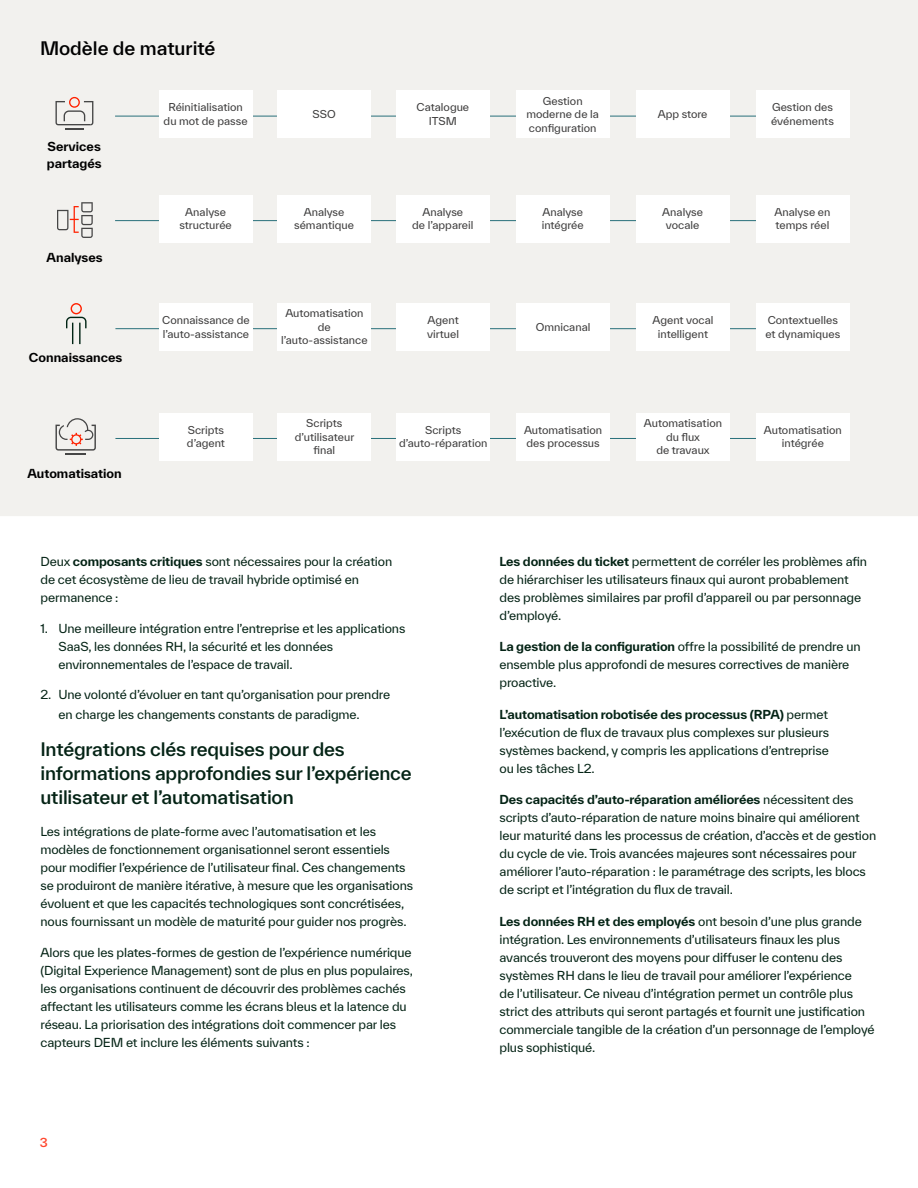
<style>
.page{position:relative;width:918px;height:1188px;background:#fff}
.page>*{position:absolute;margin:0;border:0;box-sizing:border-box;transform-origin:0 0}
.t1{font:500 18px/24px "TWK Everett";letter-spacing:-.01em;color:#042315}
.t2{font:500 18px "TWK Everett";color:#000}
.t3{font:12px/18px "TWK Everett";letter-spacing:-.01em;color:#042315}
.t4{font:700 12px/16.5px "TWK Everett";color:#000}
.t5{font:500 12px "TWK Everett";color:#ff462d}
.t6{font:10.5px/13.5px "TWK Everett";color:#3d3c3c;text-align:center}
.s1{font-weight:700}
</style>
<div class="page">
<div style="left:0;top:0;width:918px;height:516px;background:#f2f1ee"></div>
<hr style="left:115px;top:116px;width:702px;height:1px;background:#29707a">
<div style="left:159px;top:91px;width:94px;height:47px;background:#fff"></div>
<div style="left:277px;top:91px;width:94px;height:47px;background:#fff"></div>
<div style="left:396px;top:91px;width:94px;height:47px;background:#fff"></div>
<div style="left:516px;top:91px;width:94px;height:47px;background:#fff"></div>
<div style="left:636px;top:91px;width:94px;height:47px;background:#fff"></div>
<div style="left:756px;top:91px;width:93px;height:47px;background:#fff"></div>
<hr style="left:115px;top:220px;width:702px;height:1px;background:#29707a">
<div style="left:159px;top:195px;width:94px;height:47px;background:#fff"></div>
<div style="left:277px;top:195px;width:94px;height:47px;background:#fff"></div>
<div style="left:396px;top:195px;width:94px;height:47px;background:#fff"></div>
<div style="left:516px;top:195px;width:94px;height:47px;background:#fff"></div>
<div style="left:636px;top:195px;width:94px;height:47px;background:#fff"></div>
<div style="left:756px;top:195px;width:93px;height:47px;background:#fff"></div>
<hr style="left:115px;top:328px;width:702px;height:1px;background:#29707a">
<div style="left:159px;top:303px;width:94px;height:47px;background:#fff"></div>
<div style="left:277px;top:303px;width:94px;height:47px;background:#fff"></div>
<div style="left:396px;top:303px;width:94px;height:47px;background:#fff"></div>
<div style="left:516px;top:303px;width:94px;height:47px;background:#fff"></div>
<div style="left:636px;top:303px;width:94px;height:47px;background:#fff"></div>
<div style="left:756px;top:303px;width:94px;height:47px;background:#fff"></div>
<hr style="left:115px;top:438px;width:702px;height:1px;background:#29707a">
<div style="left:159px;top:413px;width:94px;height:47px;background:#fff"></div>
<div style="left:277px;top:413px;width:94px;height:47px;background:#fff"></div>
<div style="left:396px;top:413px;width:94px;height:47px;background:#fff"></div>
<div style="left:516px;top:413px;width:94px;height:47px;background:#fff"></div>
<div style="left:636px;top:413px;width:94px;height:47px;background:#fff"></div>
<div style="left:756px;top:413px;width:94px;height:47px;background:#fff"></div>
<svg style="left:55px;top:97px;width:38px;height:32px"></svg>
<hr style="left:66px;top:453px;width:20px;height:2px;background:#464646">
<svg style="left:55px;top:418px;width:41px;height:33px"></svg>
<svg style="left:57px;top:202px;width:36px;height:36px"></svg>
<svg style="left:66px;top:303px;width:21px;height:41px"></svg>
<h1 class="t2" style="left:40px;top:35px;width:177px">Modèle de maturité</h1>
<p class="t4" style="left:47px;top:138px;width:56px">Services partagés</p>
<p class="t6" style="left:164px;top:101px;width:86px">Réinitialisation du mot de passe</p>
<p class="t6" style="left:312px;top:107px;width:25px">SSO</p>
<p class="t6" style="left:417px;top:101px;width:54px">Catalogue<br>ITSM</p>
<p class="t6" style="left:526px;top:94px;width:74px">Gestion moderne de la configuration</p>
<p class="t6" style="left:658px;top:107px;width:51px">App store</p>
<p class="t6" style="left:771px;top:101px;width:64px;text-align:left">Gestion des événements</p>
<p class="t4" style="left:47px;top:249px;width:58px">Analyses</p>
<p class="t4" style="left:29px;top:350px;width:95px">Connaissances</p>
<p class="t4" style="left:27px;top:465px;width:96px">Automatisation</p>
<p class="t6" style="left:179px;top:205px;width:54px">Analyse structurée</p>
<p class="t6" style="left:294px;top:205px;width:61px">Analyse sémantique</p>
<p class="t6" style="left:412px;top:205px;width:63px">Analyse<br>de l’appareil</p>
<p class="t6" style="left:542px;top:205px;width:44px;text-align:left">Analyse intégrée</p>
<p class="t6" style="left:662px;top:205px;width:42px">Analyse vocale</p>
<p class="t6" style="left:775px;top:205px;width:57px;text-align:left">Analyse en temps réel</p>
<p class="t6" style="left:162px;top:313px;width:89px;text-align:left">Connaissance de l’auto-assistance</p>
<p class="t6" style="left:281px;top:306px;width:88px">Automatisation de l’auto‑assistance</p>
<p class="t6" style="left:427px;top:313px;width:33px;text-align:left">Agent virtuel</p>
<p class="t6" style="left:536px;top:320px;width:56px">Omnicanal</p>
<p class="t6" style="left:653px;top:313px;width:62px">Agent vocal intelligent</p>
<p class="t6" style="left:765px;top:313px;width:77px;text-align:left">Contextuelles et dynamiques</p>
<p class="t6" style="left:187px;top:423px;width:40px;text-align:left">Scripts d’agent</p>
<p class="t6" style="left:295px;top:416px;width:61px">Scripts d’utilisateur final</p>
<p class="t6" style="left:399px;top:423px;width:90px">Scripts d’auto-réparation</p>
<p class="t6" style="left:524px;top:423px;width:80px;text-align:left">Automatisation des processus</p>
<p class="t6" style="left:644px;top:416px;width:80px">Automatisation du flux<br>de travaux</p>
<p class="t6" style="left:764px;top:423px;width:80px">Automatisation intégrée</p>
<p class="t3" style="left:40px;top:552px;width:353px">Deux <span class="s1">composants critiques</span> sont nécessaires pour la création de cet écosystème de lieu de travail hybride optimisé en permanence :</p>
<p class="t3" style="left:58px;top:619px;width:348px;text-indent:-18px">1. Une meilleure intégration entre l’entreprise et les applications<br>SaaS, les données RH, la sécurité et les données environnementales de l’espace de travail.</p>
<p class="t3" style="left:58px;top:685px;width:333px;line-height:19.5px;text-indent:-18px">2. Une volonté d’évoluer en tant qu’organisation pour prendre en charge les changements constants de paradigme.</p>
<h1 class="t1" style="left:40px;top:737px;width:373px">Intégrations clés requises pour des informations approfondies sur l’expérience utilisateur et l’automatisation</h1>
<p class="t3" style="left:40px;top:822px;width:374px">Les intégrations de plate-forme avec l’automatisation et les modèles de fonctionnement organisationnel seront essentiels pour modifier l’expérience de l’utilisateur final. Ces changements se produiront de manière itérative, à mesure que les organisations évoluent et que les capacités technologiques sont concrétisées, nous fournissant un modèle de maturité pour guider nos progrès.</p>
<p class="t3" style="left:40px;top:943px;width:374px">Alors que les plates-formes de gestion de l’expérience numérique (Digital Experience Management) sont de plus en plus populaires, les organisations continuent de découvrir des problèmes cachés affectant les utilisateurs comme les écrans bleus et la latence du réseau. La priorisation des intégrations doit commencer par les capteurs DEM et inclure les éléments suivants :</p>
<p class="t5" style="left:40px;top:1134px;width:9px">3</p>
<p class="t3" style="left:500px;top:552px;width:369px"><span class="s1">Les données du ticket</span> permettent de corréler les problèmes afin de hiérarchiser les utilisateurs finaux qui auront probablement des problèmes similaires par profil d’appareil ou par personnage d’employé.</p>
<p class="t3" style="left:500px;top:637px;width:363px"><span class="s1">La gestion de la configuration</span> offre la possibilité de prendre un ensemble plus approfondi de mesures correctives de manière proactive.</p>
<p class="t3" style="left:500px;top:705px;width:331px;text-align:justify"><span class="s1">L’automatisation robotisée des processus (RPA)</span> permet l’exécution de flux de travaux plus complexes sur plusieurs systèmes backend, y compris les applications d’entreprise ou les tâches L2.</p>
<p class="t3" style="left:500px;top:790px;width:378px"><span class="s1">Des capacités d’auto-réparation améliorées</span> nécessitent des scripts d’auto-réparation de nature moins binaire qui améliorent leur maturité dans les processus de création, d’accès et de gestion du cycle de vie. Trois avancées majeures sont nécessaires pour améliorer l’auto-réparation : le paramétrage des scripts, les blocs de script et l’intégration du flux de travail.</p>
<p class="t3" style="left:500px;top:912px;width:377px"><span class="s1">Les données RH et des employés</span> ont besoin d’une plus grande intégration. Les environnements d’utilisateurs finaux les plus avancés trouveront des moyens pour diffuser le contenu des systèmes RH dans le lieu de travail pour améliorer l’expérience<br>de l’utilisateur. Ce niveau d’intégration permet un contrôle plus strict des attributs qui seront partagés et fournit une justification commerciale tangible de la création d’un personnage de l’employé plus sophistiqué.</p>
</div>
